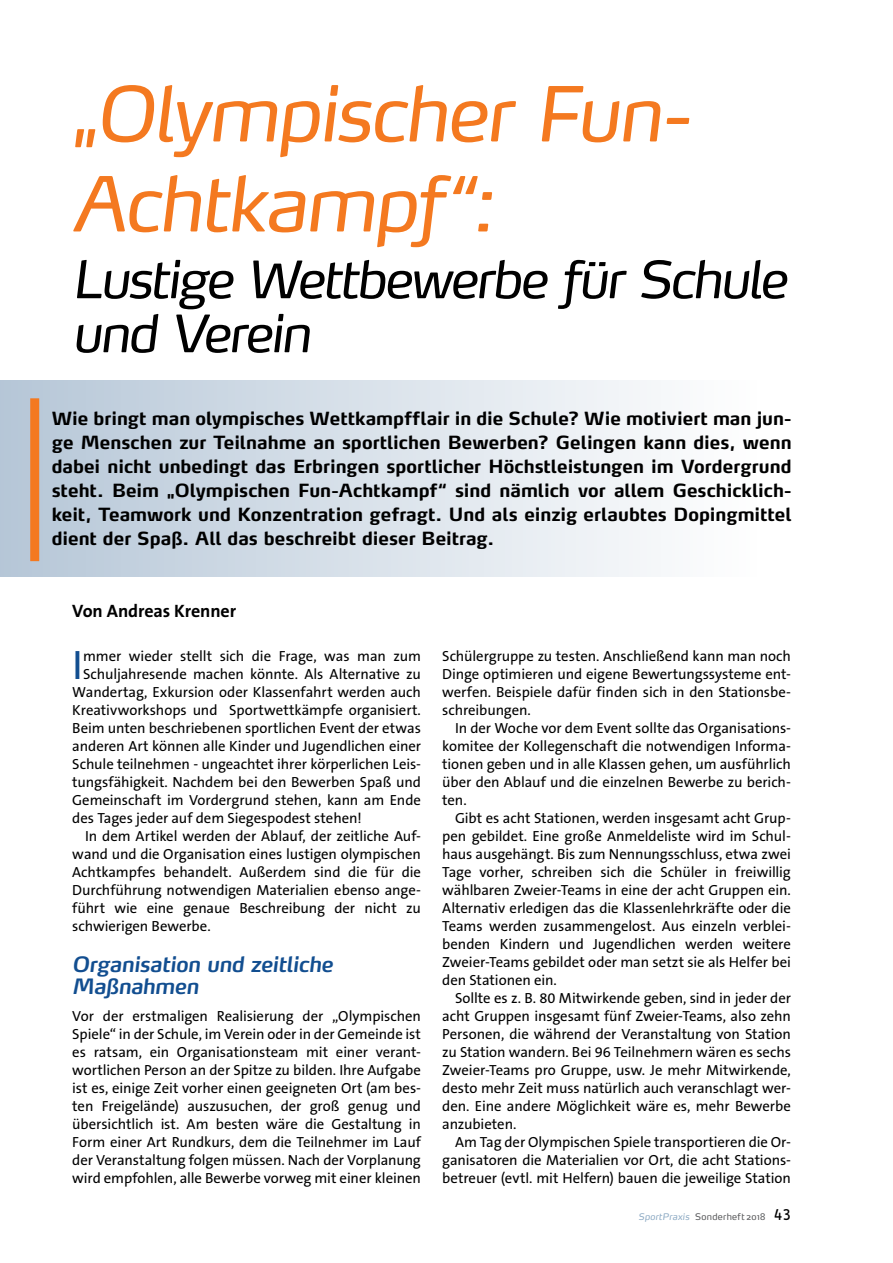
<style>
.page{position:relative;width:893px;height:1263px;background:#fff}
.page>*{position:absolute;margin:0;border:0;box-sizing:border-box;transform-origin:0 0}
.t1{font:italic 75px/90px "Max";letter-spacing:-.02em;color:#f47920}
.t2{font:italic 51px/54px "Max";letter-spacing:-.04em;color:#000}
.t3{font:41.4px "The Sans B5 Plain";color:#124e90}
.t4{font:italic 600 21px/22.5px "Max";letter-spacing:-.01em;color:#124e90}
.t5{font:700 18px/24px "Max";color:#000;text-align:justify}
.t6{font:700 18px "The Sans B7";letter-spacing:-.005em;color:#000}
.t7{font:14.7px/18px "The Sans B5 Plain";letter-spacing:-.005em;color:#000;text-align:justify}
.t8{font:9px "Max";letter-spacing:.035em;color:#58595b}
.s1{font-style:italic;color:#8daac4}
.s2{font-family:"Info Text Regular Tf";font-size:18px;color:#000}
</style>
<div class="page">
<div style="left:0;top:381px;width:893px;height:196px;background:linear-gradient(to right,#b7c8d8,#fff)"></div>
<div style="left:30px;top:398px;width:9px;height:163px;background:#f47920"></div>
<h1 class="t1" style="left:72px;top:69px;width:619px">„Olympischer Fun-<br>Achtkampf“:</h1>
<h2 class="t2" style="left:72px;top:252px;width:716px">Lustige Wettbewerbe für Schule und Verein</h2>
<p class="t5" style="left:52px;top:406px;width:741px">Wie bringt man olympisches Wettkampfflair in die Schule? Wie motiviert man jun&shy;ge Menschen zur Teilnahme an sportlichen Bewerben? Gelingen kann dies, wenn dabei nicht unbedingt das Erbringen sportlicher Höchstleistungen im Vordergrund steht. Beim „Olympischen Fun-Achtkampf“ sind nämlich vor allem Geschicklich&shy;keit, Teamwork und Konzentration gefragt. Und als einzig erlaubtes Dopingmittel dient der Spaß. All das beschreibt dieser Beitrag.</p>
<p class="t6" style="left:72px;top:601px;width:165px">Von Andreas Krenner</p>
<h3 class="t3" style="left:72px;top:644px;width:12px">I</h3>
<p class="t7" style="left:83px;top:648px;width:339px">mmer wieder stellt sich die Frage, was man zum</p>
<p class="t7" style="left:83px;top:666px;width:339px">Schuljahresende machen könnte. Als Alternative zu</p>
<p class="t7" style="left:72px;top:684px;width:350px">Wandertag, Exkursion oder Klassenfahrt werden auch</p>
<p class="t7" style="left:72px;top:702px;width:350px">Kreativworkshops und Sportwettkämpfe organisiert.</p>
<p class="t7" style="left:72px;top:720px;width:350px">Beim unten beschriebenen sportlichen Event der etwas</p>
<p class="t7" style="left:72px;top:738px;width:350px">anderen Art können alle Kinder und Jugendlichen einer</p>
<p class="t7" style="left:72px;top:756px;width:350px">Schule teilnehmen - ungeachtet ihrer körperlichen Leis-</p>
<p class="t7" style="left:72px;top:774px;width:350px">tungsfähigkeit. Nachdem bei den Bewerben Spaß und</p>
<p class="t7" style="left:72px;top:792px;width:350px">Gemeinschaft im Vordergrund stehen, kann am Ende</p>
<p class="t7" style="left:72px;top:810px;width:291px">des Tages jeder auf dem Siegespodest stehen!</p>
<p class="t7" style="left:85px;top:828px;width:337px">In dem Artikel werden der Ablauf, der zeitliche Auf-</p>
<p class="t7" style="left:72px;top:846px;width:350px">wand und die Organisation eines lustigen olympischen</p>
<p class="t7" style="left:72px;top:864px;width:350px">Achtkampfes behandelt. Außerdem sind die für die</p>
<p class="t7" style="left:72px;top:882px;width:350px">Durchführung notwendigen Materialien ebenso ange-</p>
<p class="t7" style="left:72px;top:900px;width:350px">führt wie eine genaue Beschreibung der nicht zu</p>
<p class="t7" style="left:72px;top:918px;width:140px">schwierigen Bewerbe.</p>
<h3 class="t4" style="left:72px;top:953px;width:262px">Organisation und zeitliche<br>Maßnahmen</h3>
<p class="t7" style="left:72px;top:1008px;width:350px">Vor der erstmaligen Realisierung der „Olympischen Spiele“ in der Schule, im Verein oder in der Gemeinde ist es ratsam, ein Organisationsteam mit einer verant&shy;wortlichen Person an der Spitze zu bilden. Ihre Aufgabe ist es, einige Zeit vorher einen geeigneten Ort (am bes&shy;ten Freigelände) auszusuchen, der groß genug und übersichtlich ist. Am besten wäre die Gestaltung in Form einer Art Rundkurs, dem die Teilnehmer im Lauf der Veranstaltung folgen müssen. Nach der Vorplanung wird empfohlen, alle Bewerbe vorweg mit einer kleinen</p>
<p class="t7" style="left:442px;top:648px;width:350px">Schülergruppe zu testen. Anschließend kann man noch Dinge optimieren und eigene Bewertungssysteme ent&shy;werfen. Beispiele dafür finden sich in den Stationsbe&shy;schreibungen.</p>
<p class="t7" style="left:442px;top:720px;width:350px;text-indent:13px">In der Woche vor dem Event sollte das Organisations&shy;komitee der Kollegenschaft die notwendigen Informa&shy;tionen geben und in alle Klassen gehen, um ausführlich über den Ablauf und die einzelnen Bewerbe zu berich&shy;ten.</p>
<p class="t7" style="left:442px;top:810px;width:350px;text-indent:13px">Gibt es acht Stationen, werden insgesamt acht Grup&shy;pen gebildet. Eine große Anmeldeliste wird im Schul&shy;haus ausgehängt. Bis zum Nennungsschluss, etwa zwei Tage vorher, schreiben sich die Schüler in freiwillig wählbaren Zweier-Teams in eine der acht Gruppen ein.<br>Alternativ erledigen das die Klassenlehrkräfte oder die Teams werden zusammengelost. Aus einzeln verblei&shy;benden Kindern und Jugendlichen werden weitere Zweier-Teams gebildet oder man setzt sie als Helfer bei den Stationen ein.</p>
<p class="t7" style="left:442px;top:990px;width:350px;text-indent:13px">Sollte es z. B. 80 Mitwirkende geben, sind in jeder der acht Gruppen insgesamt fünf Zweier-Teams, also zehn Personen, die während der Veranstaltung von Station zu Station wandern. Bei 96 Teilnehmern wären es sechs Zweier-Teams pro Gruppe, usw. Je mehr Mitwirkende, desto mehr Zeit muss natürlich auch veranschlagt wer&shy;den. Eine andere Möglichkeit wäre es, mehr Bewerbe anzubieten.</p>
<p class="t7" style="left:442px;top:1134px;width:350px;text-indent:13px">Am Tag der Olympischen Spiele transportieren die Or&shy;ganisatoren die Materialien vor Ort, die acht Stations&shy;betreuer (evtl. mit Helfern) bauen die jeweilige Station</p>
<p class="t8" style="left:638px;top:1211px;width:154px"><span class="s1">SportPraxis</span> Sonderheft 2018 <span class="s2">43</span></p>
</div>
